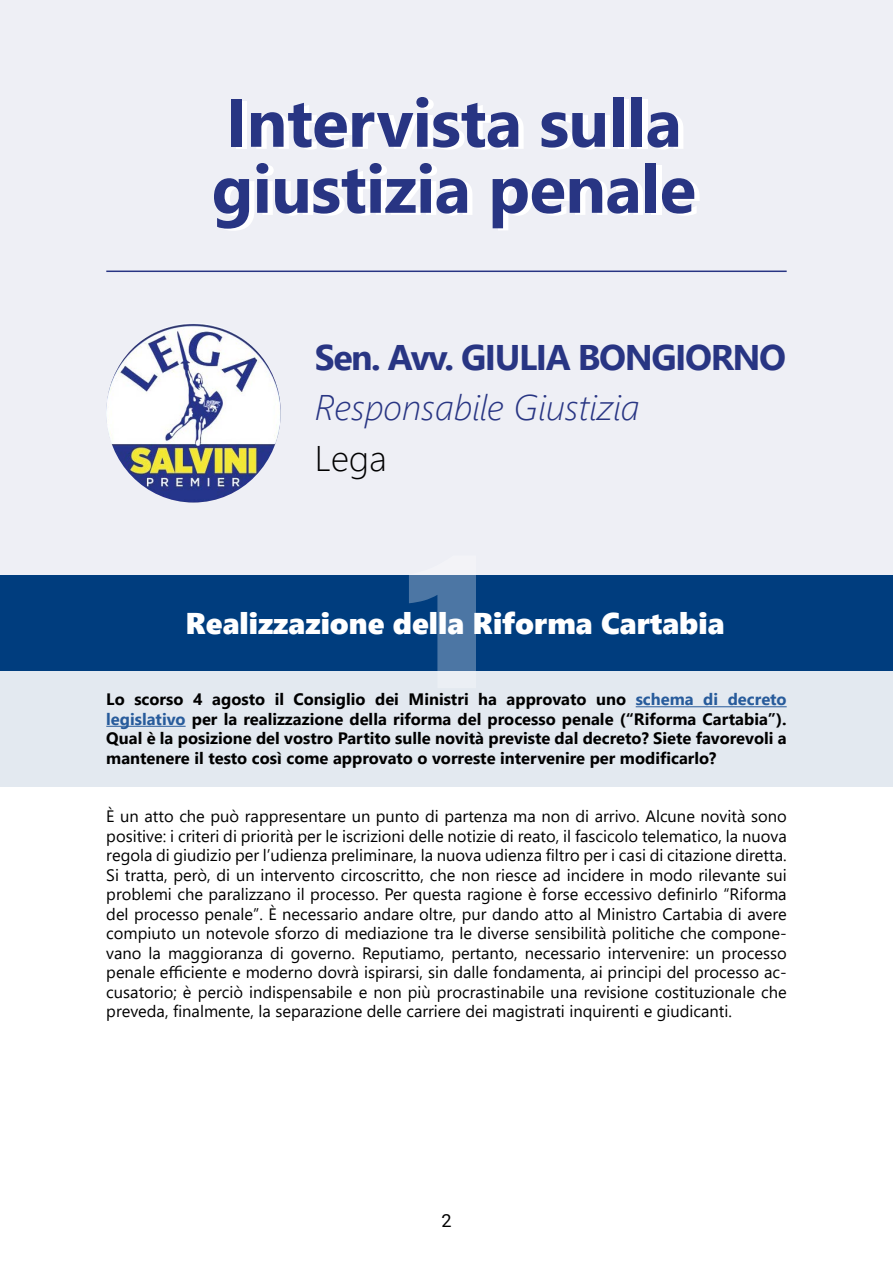
<style>
.page{position:relative;width:893px;height:1263px;background:#fff}
.page>*{position:absolute;margin:0;border:0;box-sizing:border-box;transform-origin:0 0}
.t1{font:185.4px "Segoe UI Black";color:#fff}
.t2{font:700 67.5px/66px "Segoe UI";letter-spacing:-.01em;color:#283583}
.t3{font:700 35.55px "Segoe UI";letter-spacing:-.04em;color:#283583}
.t4{font:italic 300 35.55px "Segoe UI";color:#283583}
.t5{font:300 35.55px "Segoe UI";color:#000}
.t6{font:30px "Segoe UI Black";color:#fff}
.t7{font:18px "Roboto";color:#000}
.t8{font:16.5px/19.5px "Segoe UI";color:#000;text-align:justify}
.t9{font:700 16.5px/19.5px "Segoe UI";color:#000;text-align:justify}
.s1{color:#275b9b}
</style>
<div class="page">
<div style="left:0;top:669px;width:893px;height:117px;background:#e3e9f0"></div>
<div style="left:0;top:575px;width:893px;height:95px;background:#003d7e"></div>
<div style="left:0;top:0;width:893px;height:574px;background:#eeeff5"></div>
<img style="left:106px;top:324px;width:175px;height:178px">
<hr style="left:636px;top:706px;width:151px;height:1px;background:#275b9b">
<hr style="left:106px;top:726px;width:80px;height:1px;background:#275b9b">
<hr style="left:892px;top:50px;width:1px;height:118px;background:#003d7e">
<hr style="left:106px;top:271px;width:681px;height:1px;background:#283583">
<h2 class="t2" style="left:212px;top:85px;width:486px">Intervista sulla giustizia penale</h2>
<h3 class="t3" style="left:315px;top:324px;width:473px">Sen. Avv. GIULIA BONGIORNO</h3>
<h3 class="t4" style="left:315px;top:374px;width:326px">Responsabile Giustizia</h3>
<h3 class="t5" style="left:315px;top:425px;width:73px">Lega</h3>
<h1 class="t1" style="left:402px;top:488px;width:91px">1</h1>
<p class="t9" style="left:106px;top:688px;width:682px;text-indent:529px"><span class="s1">schema di decreto legislativo</span> per la realizzazione della riforma del processo penale (“Riforma Cartabia”).<br>Qual è la posizione del vostro Partito sulle novità previste dal decreto? Siete favorevoli a mantenere il testo così come approvato o vorreste intervenire per modificarlo?</p>
<p class="t8" style="left:106px;top:805px;width:682px">È un atto che può rappresentare un punto di partenza ma non di arrivo. Alcune novità sono positive: i criteri di priorità per le iscrizioni delle notizie di reato, il fascicolo telematico, la nuova regola di giudizio per l’udienza preliminare, la nuova udienza filtro per i casi di citazione diretta.<br>Si tratta, però, di un intervento circoscritto, che non riesce ad incidere in modo rilevante sui problemi che paralizzano il processo. Per questa ragione è forse eccessivo definirlo “Riforma del processo penale”. È necessario andare oltre, pur dando atto al Ministro Cartabia di avere compiuto un notevole sforzo di mediazione tra le diverse sensibilità politiche che compone&shy;vano la maggioranza di governo. Reputiamo, pertanto, necessario intervenire: un processo penale efficiente e moderno dovrà ispirarsi, sin dalle fondamenta, ai principi del processo ac&shy;cusatorio; è perciò indispensabile e non più procrastinabile una revisione costituzionale che preveda, finalmente, la separazione delle carriere dei magistrati inquirenti e giudicanti.</p>
<h3 class="t6" style="left:185px;top:601px;width:540px">Realizzazione della Riforma Cartabia</h3>
<p class="t9" style="left:106px;top:688px;width:521px">Lo scorso 4 agosto il Consiglio dei Ministri ha approvato uno</p>
<p class="t7" style="left:441px;top:1207px;width:12px">2</p>
</div>
